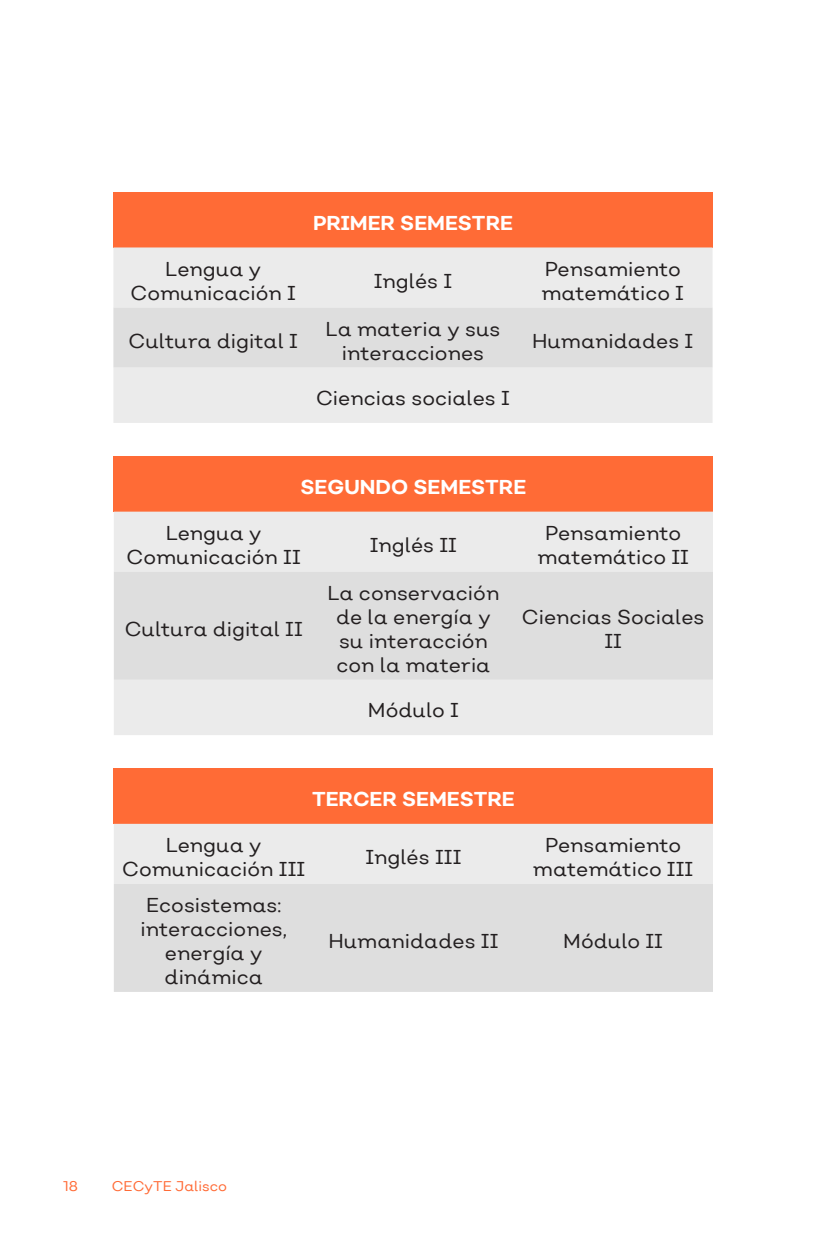
<style>
.page{position:relative;width:828px;height:1248px;background:#fff}
.page>*{position:absolute;margin:0;border:0;box-sizing:border-box;transform-origin:0 0}
.t1{font:20px/24px "Nutmeg";color:#231f20;text-align:center}
.t2{font:700 20px "Nutmeg";color:#fff}
.t3{font:14px "Nutmeg";color:#ff6b36}
</style>
<div class="page">
<div style="left:113px;top:192px;width:599px;height:55px;background:#ff6b36"></div>
<div style="left:113px;top:247px;width:599px;height:176px;background:#ebebeb"></div>
<div style="left:113px;top:307px;width:599px;height:60px;background:#dedede"></div>
<div style="left:114px;top:456px;width:599px;height:55px;background:#ff6b36"></div>
<div style="left:114px;top:511px;width:599px;height:224px;background:#ebebeb"></div>
<div style="left:114px;top:571px;width:599px;height:108px;background:#dedede"></div>
<div style="left:114px;top:768px;width:599px;height:55px;background:#ff6b36"></div>
<div style="left:114px;top:823px;width:599px;height:60px;background:#ebebeb"></div>
<div style="left:114px;top:883px;width:599px;height:108px;background:#dedede"></div>
<p class="t2" style="left:313px;top:210px;width:201px">PRIMER SEMESTRE</p>
<p class="t1" style="left:131px;top:256px;width:167px">Lengua y<br>Comunicación I</p>
<p class="t1" style="left:374px;top:268px;width:80px">Inglés I</p>
<p class="t1" style="left:541px;top:256px;width:144px;text-align:left">Pensamiento matemático I</p>
<p class="t1" style="left:129px;top:328px;width:171px">Cultura digital I</p>
<p class="t1" style="left:326px;top:316px;width:176px">La materia y sus interacciones</p>
<p class="t1" style="left:532px;top:328px;width:163px">Humanidades I</p>
<p class="t1" style="left:316px;top:386px;width:195px">Ciencias sociales I</p>
<p class="t2" style="left:300px;top:474px;width:227px">SEGUNDO SEMESTRE</p>
<p class="t1" style="left:127px;top:520px;width:176px">Lengua y<br>Comunicación II</p>
<p class="t1" style="left:370px;top:532px;width:89px">Inglés II</p>
<p class="t1" style="left:537px;top:520px;width:153px">Pensamiento matemático II</p>
<p class="t1" style="left:125px;top:616px;width:180px">Cultura digital II</p>
<p class="t1" style="left:327px;top:580px;width:173px">La conservación de la energía y su interacción con la materia</p>
<p class="t1" style="left:368px;top:698px;width:92px">Módulo I</p>
<p class="t1" style="left:522px;top:604px;width:184px">Ciencias Sociales<br>II</p>
<p class="t2" style="left:312px;top:786px;width:204px">TERCER SEMESTRE</p>
<p class="t1" style="left:122px;top:832px;width:184px">Lengua y<br>Comunicación III</p>
<p class="t1" style="left:365px;top:844px;width:98px">Inglés III</p>
<p class="t1" style="left:533px;top:832px;width:162px">Pensamiento matemático III</p>
<p class="t1" style="left:140px;top:892px;width:148px">Ecosistemas: interacciones, energía y dinámica</p>
<p class="t1" style="left:328px;top:928px;width:172px">Humanidades II</p>
<p class="t1" style="left:563px;top:928px;width:101px">Módulo II</p>
<p class="t3" style="left:64px;top:1176px;width:16px">18</p>
<p class="t3" style="left:112px;top:1176px;width:117px">CECyTE Jalisco</p>
</div>
